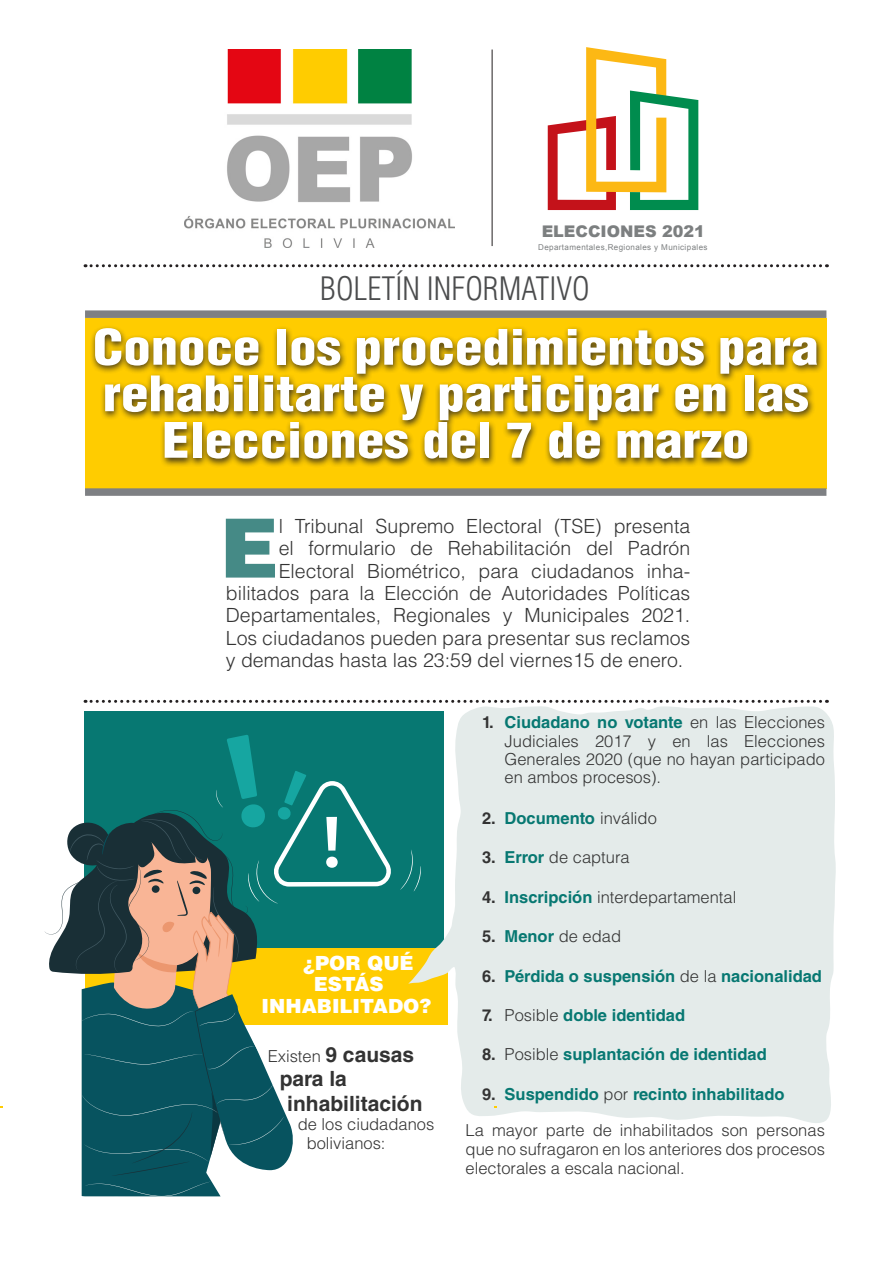
<style>
.page{position:relative;width:893px;height:1263px;background:#fff}
.page>*{position:absolute;margin:0;border:0;box-sizing:border-box;transform-origin:0 0}
.contenido{font:900 81.75px "Helvetica LT Std";color:#458a86}
.t1{font:900 condensed 47.7px/46.5px "Helvetica LT Std";color:#fff;text-align:center;scale:1.15 1}
.t2{font:300 condensed 31.5px "Helvetica LT Std";color:#4b4c4d}
.contenido-2{font:700 21px/24.2px "Helvetica LT Std";color:#333}
.contenido-3{font:300 19.5px "Helvetica LT Std";color:#333}
.Subtítulo_normal{font:900 19.5px "Helvetica LT Std";color:#fff}
.contenido-4{font:300 16.5px/19px "Helvetica LT Std";color:#333;text-align:justify}
.t3{font:700 16.5px "Helvetica LT Std";color:#077872}
.t4{font:900 16.05px "Arial";color:#7c7f80}
.t5{font:8.1px "Arial";letter-spacing:.05em;color:#7c7f80}
.s1{font-weight:700;font-size:21px}
.s2{font-weight:700}
.s3{font-weight:700;color:#077872}
.s4{color:#333}
.s5{font-weight:300;color:#333}
</style>
<div class="page">
<div style="left:85px;top:948px;width:363px;height:77px;background:#fc0"></div>
<div style="left:85px;top:711px;width:359px;height:237px;background:#077872"></div>
<svg style="left:400px;top:878px;width:8px;height:12px"></svg>
<svg style="left:44px;top:735px;width:347px;height:461px"></svg>
<svg style="left:408px;top:706px;width:428px;height:417px;background:#dce6e2"></svg>
<div style="left:85px;top:318px;width:741px;height:170px;background:#fc0"></div>
<div style="left:89px;top:325px;width:735px;height:143px;background:#231f20;opacity:.87"></div>
<div style="left:85px;top:310px;width:741px;height:8px;background:#7e8083"></div>
<div style="left:85px;top:488px;width:741px;height:8px;background:#7e8083"></div>
<img style="left:184px;top:50px;width:271px;height:198px">
<hr style="left:492px;top:50px;width:1px;height:196px;background:#231f20">
<svg style="left:548px;top:47px;width:150px;height:163px"></svg>
<svg style="left:85px;top:264px;width:742px;height:3px"></svg>
<svg style="left:85px;top:700px;width:742px;height:3px"></svg>
<p class="t4" style="left:542px;top:220px;width:165px">ELECCIONES 2021</p>
<p class="t5" style="left:538px;top:242px;width:171px">Departamentales,Regionales y Municipales</p>
<p class="t2" style="left:320px;top:269px;width:271px">BOLETÍN INFORMATIVO</p>
<p class="t1" style="left:93px;top:324px;width:632px">Conoce los procedimientos para rehabilitarte y participar en las<br>Elecciones del 7 de marzo</p>
<p class="contenido" style="left:220px;top:495px;width:61px">E</p>
<p class="contenido-3" style="left:279px;top:514px;width:413px">l Tribunal Supremo Electoral (TSE) presenta</p>
<p class="contenido-3" style="left:279px;top:536px;width:413px">el formulario de Rehabilitación del Padrón</p>
<p class="contenido-3" style="left:279px;top:558px;width:413px">Electoral Biométrico, para ciudadanos inha-</p>
<p class="contenido-3" style="left:226px;top:581px;width:466px">bilitados para la Elección de Autoridades Políticas</p>
<p class="contenido-3" style="left:226px;top:603px;width:466px">Departamentales, Regionales y Municipales 2021.</p>
<p class="contenido-3" style="left:226px;top:626px;width:466px">Los ciudadanos pueden para presentar sus reclamos</p>
<p class="contenido-3" style="left:226px;top:648px;width:459px">y demandas hasta las 23:59 del viernes15 de enero.</p>
<p class="Subtítulo_normal" style="left:303px;top:950px;width:112px">¿POR QUÉ</p>
<p class="Subtítulo_normal" style="left:314px;top:971px;width:72px">ESTÁS</p>
<p class="Subtítulo_normal" style="left:262px;top:993px;width:171px">INHABILITADO?</p>
<p class="contenido-4" style="left:268px;top:1047px;width:148px">Existen <span class="s1">9 causas</span></p>
<p class="contenido-2" style="left:287px;top:1067px;width:137px;text-indent:-8px">para la inhabilitación</p>
<p class="contenido-4" style="left:307px;top:1114px;width:129px;text-indent:-9px">de los ciudadanos bolivianos:</p>
<p class="contenido-4" style="left:505px;top:713px;width:322px;line-height:18.1px;text-indent:-22px"><span class="s2">1.</span> <span class="s3">Ciudadano no votante</span> en las Elecciones Judiciales 2017 y en las Elecciones Generales 2020 (que no hayan participado en ambos procesos).</p>
<p class="t3" style="left:482px;top:808px;width:176px"><span class="s4">2.</span> Documento <span class="s5">inválido</span></p>
<p class="contenido-4" style="left:482px;top:848px;width:149px"><span class="s2">3.</span> <span class="s3">Error</span> de captura</p>
<p class="contenido-4" style="left:482px;top:887px;width:256px"><span class="s2">4.</span> <span class="s3">Inscripción</span> interdepartamental</p>
<p class="contenido-4" style="left:482px;top:927px;width:140px"><span class="s2">5.</span> <span class="s3">Menor</span> de edad</p>
<p class="t3" style="left:482px;top:966px;width:341px"><span class="s4">6.</span> Pérdida o suspensión <span class="s5">de la</span> nacionalidad</p>
<p class="t3" style="left:482px;top:1005px;width:204px"><span class="s4">7.</span> <span class="s5">Posible</span> doble identidad</p>
<p class="t3" style="left:482px;top:1044px;width:286px"><span class="s4">8.</span> <span class="s5">Posible</span> suplantación de identidad</p>
<p class="t3" style="left:482px;top:1084px;width:304px"><span class="s4">9.</span> Suspendido <span class="s5">por</span> recinto inhabilitado</p>
<p class="contenido-4" style="left:466px;top:1120px;width:361px">La mayor parte de inhabilitados son personas que no sufragaron en los anteriores dos procesos electorales a escala nacional.</p>
</div>
